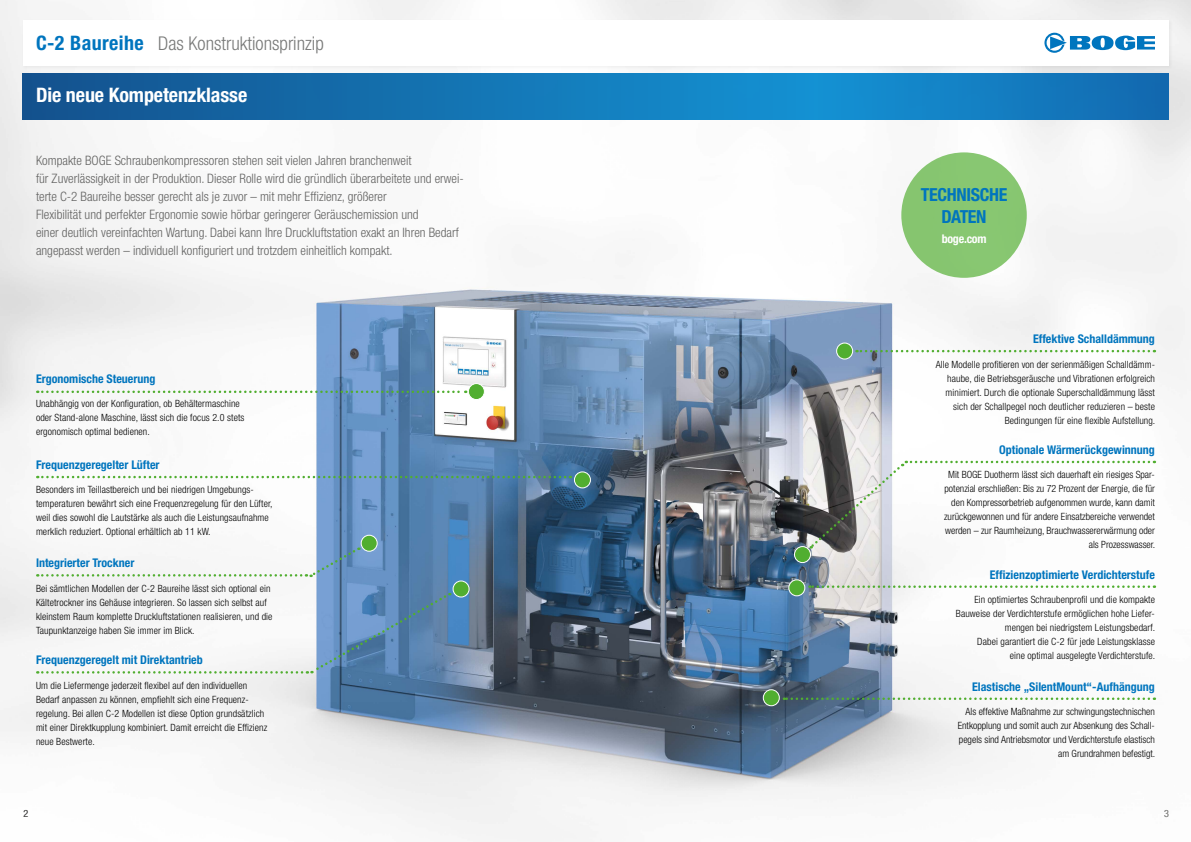
<style>
.page{position:relative;width:1191px;height:842px;background:#fff}
.page>*{position:absolute;margin:0;border:0;box-sizing:border-box;transform-origin:0 0}
.t1{font:700 condensed 20px "Helvetica Neue LT Pro";letter-spacing:-.005em;color:#fff}
.t2{font:300 condensed 19px "Helvetica Neue LT Pro";color:#787978}
.t3{font:700 condensed 18px/22px "Helvetica Neue LT Pro";letter-spacing:-.02em;color:#0075be;text-align:center}
.t4{font:300 condensed 13px/18px "Helvetica Neue LT Pro";color:#636362}
.t5{font:700 condensed 12px "Helvetica Neue LT Pro";color:#0075be}
.t6{font:700 condensed 12px "Helvetica Neue LT Pro";letter-spacing:-.02em;color:#fff}
.t7{font:300 condensed 10px/14px "Helvetica Neue LT Pro";letter-spacing:.01em;color:#000}
.t8{font:300 condensed 10px "Helvetica Neue LT Pro";color:#494948}
.t9{font:300 condensed 10px "Helvetica Neue LT Pro";color:#7e7e7d}
.s1{font-weight:700;font-size:20px;color:#0075be}
</style>
<div class="page">
<img style="left:0;top:0;width:1191px;height:842px">
<div style="left:22px;top:19px;width:1151px;height:51px;background:#000;opacity:.05"></div>
<div style="left:23px;top:20px;width:1145px;height:45px;background:#fff"></div>
<svg style="left:1044px;top:33px;width:111px;height:20px"></svg>
<svg style="left:23px;top:74px;width:1145px;height:45px;background:#1374b5"></svg>
<svg style="left:37px;top:391px;width:429px;height:2px"></svg>
<div style="left:468px;top:384px;width:16px;height:16px;background:#51ae30;border-radius:50%"></div>
<div style="left:468px;top:383px;width:17px;height:17px;border:1px solid #fff;border-radius:50%"></div>
<svg style="left:37px;top:476px;width:534px;height:2px"></svg>
<div style="left:574px;top:472px;width:16px;height:16px;background:#51ae30;border-radius:50%"></div>
<div style="left:574px;top:471px;width:17px;height:17px;border:1px solid #fff;border-radius:50%"></div>
<div style="left:794px;top:547px;width:16px;height:16px;background:#51ae30;border-radius:50%"></div>
<div style="left:794px;top:546px;width:17px;height:17px;border:1px solid #fff;border-radius:50%"></div>
<svg style="left:453px;top:581px;width:16px;height:16px"></svg>
<div style="left:452px;top:580px;width:17px;height:17px;border:1px solid #fff;border-radius:50%"></div>
<div style="left:901px;top:152px;width:125px;height:126px;background:#87c671;border-radius:50%"></div>
<div style="left:836px;top:343px;width:16px;height:16px;background:#51ae30;border-radius:50%"></div>
<div style="left:836px;top:342px;width:17px;height:18px;border:1px solid #fff;border-radius:50%"></div>
<svg style="left:856px;top:350px;width:292px;height:2px"></svg>
<svg style="left:809px;top:585px;width:346px;height:3px"></svg>
<div style="left:789px;top:580px;width:16px;height:16px;background:#51ae30;border-radius:50%"></div>
<div style="left:788px;top:579px;width:17px;height:17px;border:1px solid #fff;border-radius:50%"></div>
<svg style="left:784px;top:697px;width:371px;height:3px"></svg>
<div style="left:763px;top:690px;width:16px;height:16px;background:#51ae30;border-radius:50%"></div>
<div style="left:763px;top:689px;width:17px;height:17px;border:1px solid #fff;border-radius:50%"></div>
<div style="left:361px;top:535px;width:16px;height:16px;background:#51ae30;border-radius:50%"></div>
<div style="left:361px;top:535px;width:17px;height:17px;border:1px solid #fff;border-radius:50%"></div>
<svg style="left:809px;top:461px;width:346px;height:88px"></svg>
<svg style="left:37px;top:547px;width:322px;height:31px"></svg>
<svg style="left:37px;top:593px;width:413px;height:81px"></svg>
<h2 class="t2" style="left:36px;top:33px;width:289px"><span class="s1">C-2 Baureihe</span> Das Konstruktionsprinzip</h2>
<h1 class="t1" style="left:36px;top:83px;width:213px">Die neue Kompetenzklasse</h1>
<p class="t4" style="left:36px;top:152px;width:429px">Kompakte BOGE Schraubenkompressoren stehen seit vielen Jahren branchenweit<br>für Zuverlässigkeit in der Produktion. Dieser Rolle wird die gründlich überarbeitete und erwei&shy;terte C-2 Baureihe besser gerecht als je zuvor – mit mehr Effizienz, größerer<br>Flexibilität und perfekter Ergonomie sowie hörbar geringerer Geräuschemission und<br>einer deutlich vereinfachten Wartung. Dabei kann Ihre Druckluftstation exakt an Ihren Bedarf angepasst werden – individuell konfiguriert und trotzdem einheitlich kompakt.</p>
<p class="t5" style="left:36px;top:372px;width:121px">Ergonomische Steuerung</p>
<p class="t7" style="left:36px;top:397px;width:210px">Unabhängig von der Konfiguration, ob Behältermaschine oder Stand-alone Maschine, lässt sich die focus 2.0 stets ergonomisch optimal bedienen.</p>
<p class="t5" style="left:36px;top:457px;width:125px">Frequenzgeregelter Lüfter</p>
<p class="t7" style="left:36px;top:483px;width:238px">Besonders im Teillastbereich und bei niedrigen Umgebungs&shy;temperaturen bewährt sich eine Frequenzregelung für den Lüfter, weil dies sowohl die Lautstärke als auch die Leistungsaufnahme merklich reduziert. Optional erhältlich ab 11 kW.</p>
<p class="t5" style="left:36px;top:556px;width:100px">Integrierter Trockner</p>
<p class="t7" style="left:36px;top:581px;width:238px">Bei sämtlichen Modellen der C-2 Baureihe lässt sich optional ein Kältetrockner ins Gehäuse integrieren. So lassen sich selbst auf kleinstem Raum komplette Druckluftstationen realisieren, und die Taupunktanzeige haben Sie immer im Blick.</p>
<p class="t5" style="left:36px;top:653px;width:168px">Frequenzgeregelt mit Direktantrieb</p>
<p class="t7" style="left:36px;top:678px;width:233px">Um die Liefermenge jederzeit flexibel auf den individuellen Bedarf anpassen zu können, empfiehlt sich eine Frequenz&shy;regelung. Bei allen C-2 Modellen ist diese Option grundsätzlich mit einer Direktkupplung kombiniert. Damit erreicht die Effizienz neue Bestwerte.</p>
<h3 class="t3" style="left:921px;top:184px;width:88px">TECHNISCHE<br>DATEN</h3>
<p class="t6" style="left:941px;top:232px;width:46px">boge.com</p>
<p class="t5" style="left:1033px;top:332px;width:123px">Effektive Schalldämmung</p>
<p class="t7" style="left:935px;top:357px;width:221px;text-align:right">Alle Modelle profitieren von der serienmäßigen Schalldämm&shy;haube, die Betriebsgeräusche und Vibrationen erfolgreich minimiert. Durch die optionale Superschalldämmung lässt sich der Schallpegel noch deutlicher reduzieren – beste Bedingungen für eine flexible Aufstellung.</p>
<p class="t5" style="left:999px;top:442px;width:157px">Optionale Wärmerückgewinnung</p>
<p class="t7" style="left:944px;top:468px;width:213px;text-align:right">Mit BOGE Duotherm lässt sich dauerhaft ein riesiges Spar&shy;potenzial erschließen: Bis zu 72 Prozent der Energie, die für den Kompressorbetrieb aufgenommen wurde, kann damit zurückgewonnen und für andere Einsatzbereiche verwendet werden – zur Raumheizung, Brauchwassererwärmung oder als Prozesswasser.</p>
<p class="t5" style="left:989px;top:568px;width:167px">Effizienzoptimierte Verdichterstufe</p>
<p class="t7" style="left:956px;top:593px;width:201px;text-align:right">Ein optimiertes Schraubenprofil und die kompakte Bauweise der Verdichterstufe ermöglichen hohe Liefer&shy;mengen bei niedrigstem Leistungsbedarf.<br>Dabei garantiert die C-2 für jede Leistungsklasse<br>eine optimal ausgelegte Verdichterstufe.</p>
<p class="t5" style="left:972px;top:679px;width:184px">Elastische „SilentMount“-Aufhängung</p>
<p class="t7" style="left:957px;top:704px;width:199px;text-align:right">Als effektive Maßnahme zur schwingungstechnischen Entkopplung und somit auch zur Absenkung des Schall&shy;pegels sind Antriebsmotor und Verdichterstufe elastisch am Grundrahmen befestigt.</p>
<p class="t8" style="left:24px;top:808px;width:6px">2</p>
<p class="t9" style="left:1164px;top:808px;width:6px">3</p>
</div>
